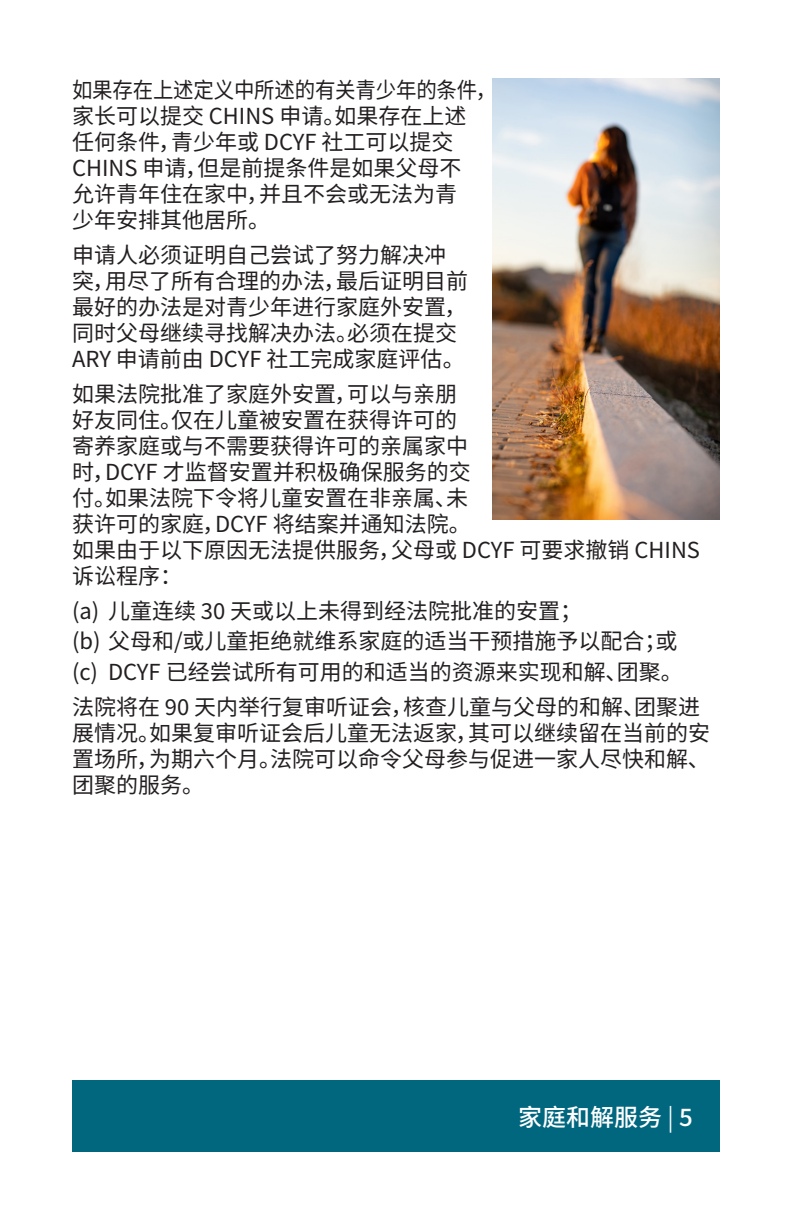
<style>
.page{position:relative;width:792px;height:1224px;background:#fff}
.page>*{position:absolute;margin:0;border:0;box-sizing:border-box;transform-origin:0 0}
.t1{font:500 24px "Source Han Sans CN";color:#fff}
.t2{font:22px/26px "Source Han Sans CN";color:#231f20}
.t3{font:22px/26px "Source Han Sans CN";color:#231f20;scale:.93 1}
.s1{font-weight:400}
</style>
<div class="page">
<div style="left:72px;top:1080px;width:648px;height:72px;background:#00677f"></div>
<img style="left:492px;top:79px;width:228px;height:440px">
<p class="t3" style="left:72px;top:77px;width:458px">如果存在上述定义中所述的有关青少年的条件，家长可以提交 CHINS 申请。如果存在上述<br>任何条件，青少年或 DCYF 社工可以提交<br>CHINS 申请，但是前提条件是如果父母不<br>允许青年住在家中，并且不会或无法为青<br>少年安排其他居所。</p>
<p class="t2" style="left:72px;top:242px;width:397px">申请人必须证明自己尝试了努力解决冲突，用尽了所有合理的办法，最后证明目前最好的办法是对青少年进行家庭外安置，同时父母继续寻找解决办法。必须在提交<br>ARY 申请前由 DCYF 社工完成家庭评估。</p>
<p class="t2" style="left:72px;top:381px;width:630px">如果法院批准了家庭外安置，可以与亲朋<br>好友同住。仅在儿童被安置在获得许可的<br>寄养家庭或与不需要获得许可的亲属家中<br>时，DCYF 才监督安置并积极确保服务的交<br>付。如果法院下令将儿童安置在非亲属、未<br>获许可的家庭，DCYF 将结案并通知法院。<br>如果由于以下原因无法提供服务，父母或 DCYF 可要求撤销 CHINS诉讼程序：</p>
<p class="t2" style="left:72px;top:596px;width:612px;line-height:30.4px">(a) 儿童连续 30 天或以上未得到经法院批准的安置；<br>(b) 父母和/或儿童拒绝就维系家庭的适当干预措施予以配合；或(c) DCYF 已经尝试所有可用的和适当的资源来实现和解、团聚。</p>
<p class="t2" style="left:72px;top:694px;width:639px">法院将在 90 天内举行复审听证会，核查儿童与父母的和解、团聚进展情况。如果复审听证会后儿童无法返家，其可以继续留在当前的安置场所，为期六个月。法院可以命令父母参与促进一家人尽快和解、团聚的服务。</p>
<p class="t1" style="left:518px;top:1103px;width:176px">家庭和解服务 <span class="s1">|</span> 5</p>
</div>
